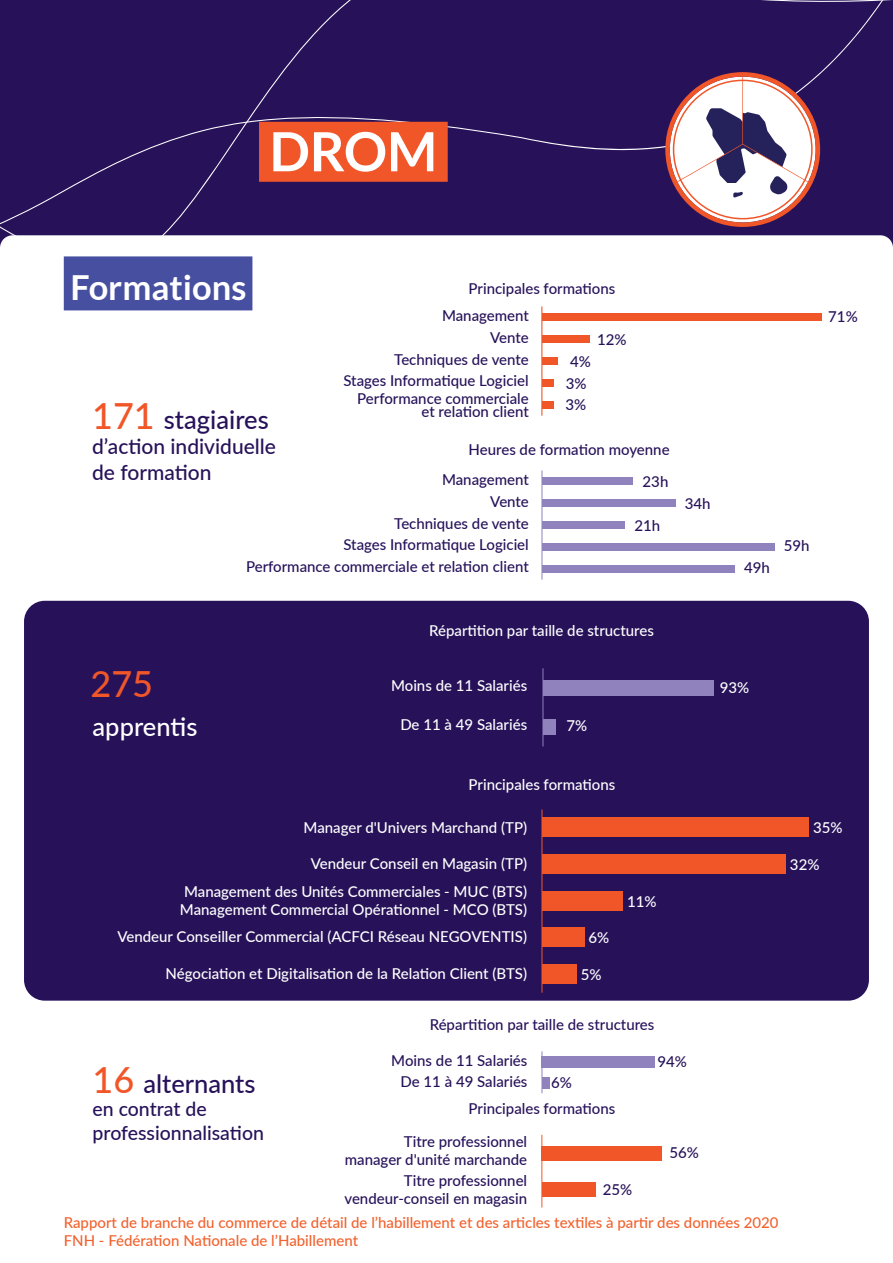
<style>
.page{position:relative;width:893px;height:1263px;background:#fff}
.page>*{position:absolute;margin:0;border:0;box-sizing:border-box;transform-origin:0 0}
.Sous-titre{font:700 54px "Lato";color:#fff}
.t1{font:500 36px "Lato";color:#f15629}
.Sous-titre-2{font:700 34.5px "Lato";color:#fff}
.t2{font:500 25.5px "Lato";color:#27125a}
.t3{font:500 25.5px "Lato";color:#fff}
.t4{font:500 21px/25.2px "Lato";color:#27125a}
.t5{font:500 19.5px/23.4px "Lato";color:#27125a}
.t6{font:500 15px/18px "Lato";color:#27125a;text-align:right}
.t7{font:500 15px/18px "Lato";color:#fff}
.petit_courant_sauvag{font:500 15px "Lato";color:#f2622e}
.s1{font-size:36px;color:#f15629}
</style>
<div class="page">
<div style="left:24px;top:601px;width:845px;height:400px;background:#27125a;border-radius:21px"></div>
<hr style="left:542px;top:470px;width:1px;height:110px;background:#9082bd">
<div style="left:542px;top:477px;width:90px;height:8px;background:#9082bd"></div>
<div style="left:542px;top:499px;width:134px;height:8px;background:#9082bd"></div>
<div style="left:542px;top:521px;width:83px;height:8px;background:#9082bd"></div>
<div style="left:542px;top:543px;width:232px;height:8px;background:#9082bd"></div>
<div style="left:542px;top:565px;width:193px;height:8px;background:#9082bd"></div>
<hr style="left:542px;top:306px;width:1px;height:110px;background:#f15629">
<div style="left:542px;top:313px;width:279px;height:8px;background:#f15629"></div>
<div style="left:542px;top:335px;width:47px;height:8px;background:#f15629"></div>
<div style="left:542px;top:357px;width:16px;height:8px;background:#f15629"></div>
<div style="left:542px;top:379px;width:12px;height:8px;background:#f15629"></div>
<div style="left:542px;top:401px;width:12px;height:8px;background:#f15629"></div>
<hr style="left:542px;top:1051px;width:1px;height:42px;background:#9082bd">
<div style="left:542px;top:1056px;width:113px;height:11px;background:#9082bd"></div>
<div style="left:542px;top:1077px;width:7px;height:11px;background:#9082bd"></div>
<hr style="left:542px;top:809px;width:1px;height:184px;background:#f15629">
<div style="left:542px;top:818px;width:267px;height:19px;background:#f15629"></div>
<div style="left:542px;top:854px;width:243px;height:20px;background:#f15629"></div>
<div style="left:542px;top:891px;width:81px;height:19px;background:#f15629"></div>
<div style="left:542px;top:927px;width:42px;height:20px;background:#f15629"></div>
<div style="left:542px;top:964px;width:34px;height:20px;background:#f15629"></div>
<hr style="left:543px;top:668px;width:1px;height:78px;background:#9082bd">
<div style="left:543px;top:680px;width:170px;height:16px;background:#9082bd"></div>
<div style="left:543px;top:719px;width:13px;height:16px;background:#9082bd"></div>
<hr style="left:541px;top:1135px;width:1px;height:72px;background:#f15629">
<div style="left:542px;top:1146px;width:120px;height:14px;background:#f15629"></div>
<div style="left:542px;top:1182px;width:53px;height:14px;background:#f15629"></div>
<svg style="left:0;top:229px;width:893px;height:36px"></svg>
<div style="left:0;top:0;width:893px;height:229px;background:#27125a"></div>
<div style="left:64px;top:256px;width:188px;height:54px;background:#474fa1"></div>
<div style="left:259px;top:122px;width:189px;height:60px;background:#f15629"></div>
<svg style="left:670px;top:77px;width:146px;height:145px"></svg>
<svg style="left:673px;top:77px;width:136px;height:121px"></svg>
<div style="left:665px;top:72px;width:155px;height:155px;border:4px solid #f15629;border-radius:50%"></div>
<p class="Sous-titre" style="left:269px;top:121px;width:169px">DROM</p>
<p class="Sous-titre-2" style="left:70px;top:268px;width:178px">Formations</p>
<h3 class="t2" style="left:92px;top:401px;width:178px"><span class="s1">171</span> stagiaires</h3>
<h3 class="t4" style="left:92px;top:433px;width:185px">d’action individuelle de formation</h3>
<p class="t6" style="left:469px;top:279px;width:148px">Principales formations</p>
<p class="t6" style="left:442px;top:306px;width:88px">Management</p>
<p class="t6" style="left:490px;top:328px;width:40px">Vente</p>
<p class="t6" style="left:394px;top:349px;width:136px">Techniques de vente</p>
<p class="t6" style="left:343px;top:371px;width:187px">Stages Informatique Logiciel</p>
<p class="t6" style="left:357px;top:391px;width:173px;line-height:13.5px">Performance commerciale et relation client</p>
<p class="t6" style="left:597px;top:329px;width:31px">12%</p>
<p class="t6" style="left:566px;top:350px;width:27px;line-height:21.6px;text-align:center">4%<br>3%<br>3%</p>
<p class="t6" style="left:469px;top:440px;width:202px">Heures de formation moyenne</p>
<p class="t6" style="left:442px;top:470px;width:88px">Management</p>
<p class="t6" style="left:490px;top:492px;width:40px">Vente</p>
<p class="t6" style="left:394px;top:513px;width:136px">Techniques de vente</p>
<p class="t6" style="left:343px;top:535px;width:187px">Stages Informatique Logiciel</p>
<p class="t6" style="left:643px;top:471px;width:27px">23h</p>
<p class="t6" style="left:634px;top:516px;width:27px">21h</p>
<p class="t6" style="left:246px;top:557px;width:284px">Performance commerciale et relation client</p>
<p class="t6" style="left:685px;top:494px;width:27px">34h</p>
<p class="t6" style="left:828px;top:307px;width:31px">71%</p>
<p class="t6" style="left:744px;top:558px;width:27px">49h</p>
<p class="t6" style="left:784px;top:536px;width:27px">59h</p>
<h2 class="t1" style="left:90px;top:658px;width:64px">275</h2>
<h3 class="t3" style="left:93px;top:708px;width:106px">apprentis</h3>
<p class="t7" style="left:429px;top:621px;width:226px">Répartition par taille de structures</p>
<p class="t7" style="left:391px;top:675px;width:138px">Moins de 11 Salariés</p>
<p class="t7" style="left:400px;top:715px;width:128px">De 11 à 49 Salariés</p>
<p class="t7" style="left:566px;top:715px;width:22px">7%</p>
<p class="t7" style="left:469px;top:775px;width:148px">Principales formations</p>
<p class="t7" style="left:304px;top:817px;width:225px">Manager d'Univers Marchand (TP)</p>
<p class="t7" style="left:311px;top:854px;width:218px">Vendeur Conseil en Magasin (TP)</p>
<p class="t7" style="left:180px;top:882px;width:349px">Management des Unités Commerciales - MUC (BTS)<br>Management Commercial Opérationnel - MCO (BTS)</p>
<p class="t7" style="left:117px;top:927px;width:411px">Vendeur Conseiller Commercial (ACFCI Réseau NEGOVENTIS)</p>
<p class="t7" style="left:588px;top:928px;width:22px">6%</p>
<p class="t7" style="left:166px;top:964px;width:363px">Négociation et Digitalisation de la Relation Client (BTS)</p>
<p class="t7" style="left:581px;top:965px;width:22px">5%</p>
<p class="t7" style="left:627px;top:891px;width:31px">11%</p>
<h3 class="t2" style="left:93px;top:1065px;width:165px"><span class="s1">16</span> alternants</h3>
<h3 class="t5" style="left:93px;top:1096px;width:173px">en contrat de professionnalisation</h3>
<p class="t6" style="left:430px;top:1015px;width:226px">Répartition par taille de structures</p>
<p class="t6" style="left:391px;top:1051px;width:138px">Moins de 11 Salariés</p>
<p class="t6" style="left:401px;top:1072px;width:128px">De 11 à 49 Salariés</p>
<p class="t6" style="left:551px;top:1073px;width:22px">6%</p>
<p class="t6" style="left:469px;top:1099px;width:148px">Principales formations</p>
<p class="t6" style="left:345px;top:1131px;width:184px">Titre professionnel manager d'unité marchande</p>
<p class="t6" style="left:344px;top:1171px;width:184px">Titre professionnel vendeur-conseil en magasin</p>
<p class="t6" style="left:603px;top:1180px;width:31px">25%</p>
<p class="t6" style="left:657px;top:1052px;width:31px">94%</p>
<p class="t6" style="left:669px;top:1143px;width:31px">56%</p>
<p class="t7" style="left:720px;top:678px;width:31px">93%</p>
<p class="t7" style="left:813px;top:818px;width:31px">35%</p>
<p class="t7" style="left:790px;top:855px;width:31px">32%</p>
<p class="petit_courant_sauvag" style="left:64px;top:1212px;width:716px">Rapport de branche du commerce de détail de l’habillement et des articles textiles à partir des données 2020</p>
<p class="petit_courant_sauvag" style="left:64px;top:1230px;width:296px">FNH - Fédération Nationale de l’Habillement</p>
</div>
